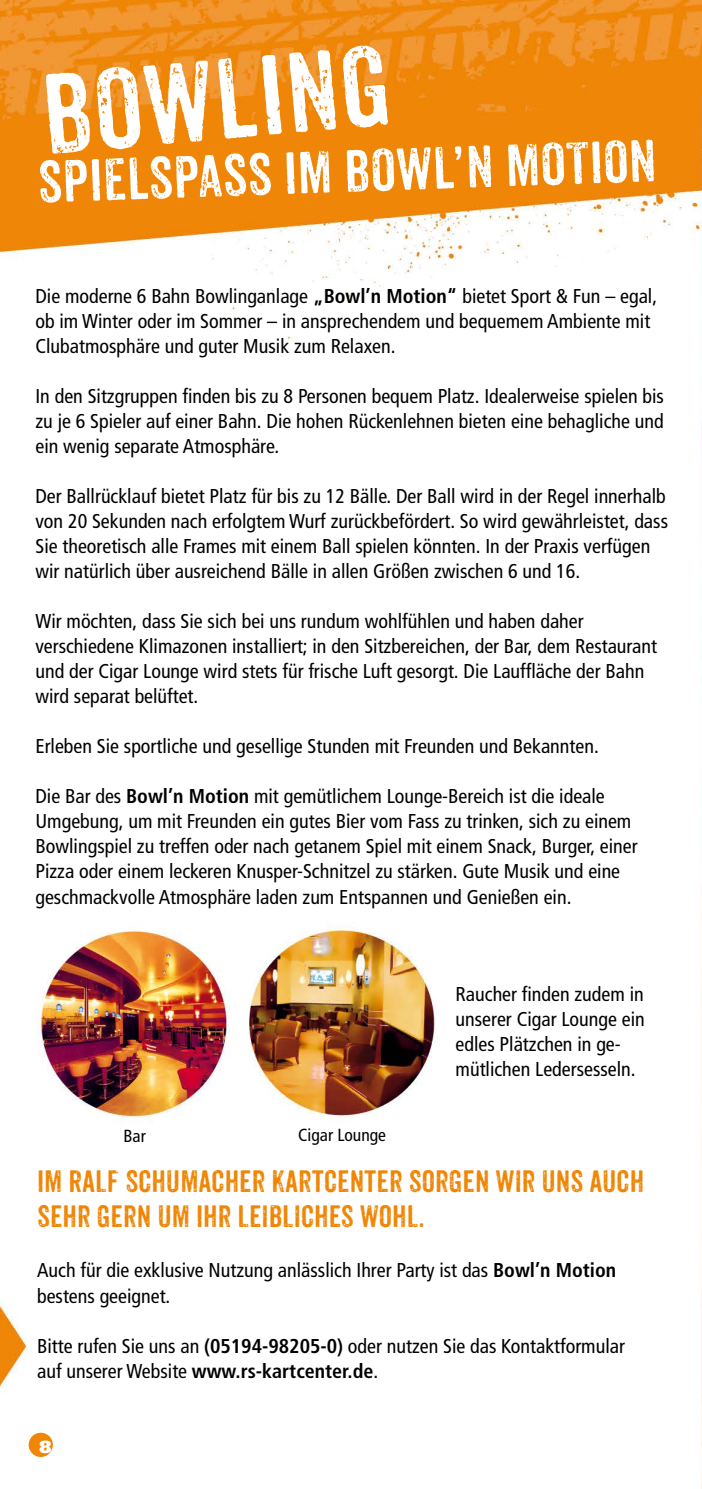
<style>
.page{position:relative;width:702px;height:1489px;background:#fff}
.page>*{position:absolute;margin:0;border:0;box-sizing:border-box;transform-origin:0 0}
.t1{font:110px "Anodyne";color:#fff}
.t2{font:57.5px "Anodyne";color:#fff}
.t3{font:30px/35px "Anodyne";color:#ef8606}
.t4{font:condensed 20px/25px "Frutiger";color:#000}
.t5{font:condensed 17.5px "Frutiger";color:#000}
.t6{font:900 17.5px "Frutiger";color:#fff}
.s1{font-weight:700}
</style>
<div class="page">
<img style="left:0;top:0;width:702px;height:1488px">
<div style="left:29px;top:1432px;width:24px;height:24px;background:#ef8606;border-radius:50%"></div>
<h1 class="t1" style="left:37px;top:49px;width:351px;rotate:-5deg">BOWLING</h1>
<h2 class="t2" style="left:36px;top:147px;width:621px;rotate:-2deg">SPIELSPASS IM BOWL’N MOTION</h2>
<p class="t4" style="left:35px;top:284px;width:623px">Die moderne 6 Bahn Bowlinganlage <span class="s1">„Bowl’n Motion“</span> bietet Sport &amp; Fun – egal, ob im Winter oder im Sommer – in ansprechendem und bequemem Ambiente mit<br>Clubatmosphäre und guter Musik zum Relaxen.</p>
<p class="t4" style="left:35px;top:384px;width:630px;text-align:justify">In den Sitzgruppen finden bis zu 8 Personen bequem Platz. Idealerweise spielen bis zu je 6 Spieler auf einer Bahn. Die hohen Rückenlehnen bieten eine behagliche und ein wenig separate Atmosphäre.</p>
<p class="t4" style="left:35px;top:484px;width:634px">Der Ballrücklauf bietet Platz für bis zu 12 Bälle. Der Ball wird in der Regel innerhalb von 20 Sekunden nach erfolgtem Wurf zurückbefördert. So wird gewährleistet, dass Sie theoretisch alle Frames mit einem Ball spielen könnten. In der Praxis verfügen wir natürlich über ausreichend Bälle in allen Größen zwischen 6 und 16.</p>
<p class="t4" style="left:35px;top:609px;width:623px">Wir möchten, dass Sie sich bei uns rundum wohlfühlen und haben daher verschiedene Klimazonen installiert; in den Sitzbereichen, der Bar, dem Restaurant und der Cigar Lounge wird stets für frische Luft gesorgt. Die Lauffläche der Bahn wird separat belüftet.</p>
<p class="t4" style="left:35px;top:734px;width:565px">Erleben Sie sportliche und gesellige Stunden mit Freunden und Bekannten.</p>
<p class="t4" style="left:35px;top:784px;width:603px">Die Bar des <span class="s1">Bowl’n Motion</span> mit gemütlichem Lounge-Bereich ist die ideale Umgebung, um mit Freunden ein gutes Bier vom Fass zu trinken, sich zu einem Bowlingspiel zu treffen oder nach getanem Spiel mit einem Snack, Burger, einer Pizza oder einem leckeren Knusper-Schnitzel zu stärken. Gute Musik und eine geschmackvolle Atmosphäre laden zum Entspannen und Genießen ein.</p>
<p class="t5" style="left:123px;top:1125px;width:24px">Bar</p>
<p class="t5" style="left:298px;top:1125px;width:89px">Cigar Lounge</p>
<p class="t4" style="left:455px;top:981px;width:191px">Raucher finden zudem in unserer Cigar Lounge ein edles Plätzchen in ge&shy;mütlichen Ledersesseln.</p>
<h3 class="t3" style="left:37px;top:1163px;width:608px">IM RALF SCHUMACHER KARTCENTER SORGEN WIR UNS AUCH<br>SEHR GERN UM IHR LEIBLICHES WOHL.</h3>
<p class="t4" style="left:37px;top:1258px;width:580px">Auch für die exklusive Nutzung anlässlich Ihrer Party ist das <span class="s1">Bowl’n Motion </span>bestens geeignet.</p>
<p class="t4" style="left:37px;top:1333px;width:589px">Bitte rufen Sie uns an <span class="s1">(05194-98205-0)</span> oder nutzen Sie das Kontaktformular auf unserer Website <span class="s1">www.rs-kartcenter.de</span>.</p>
<p class="t6" style="left:39px;top:1436px;width:13px">8</p>
</div>
